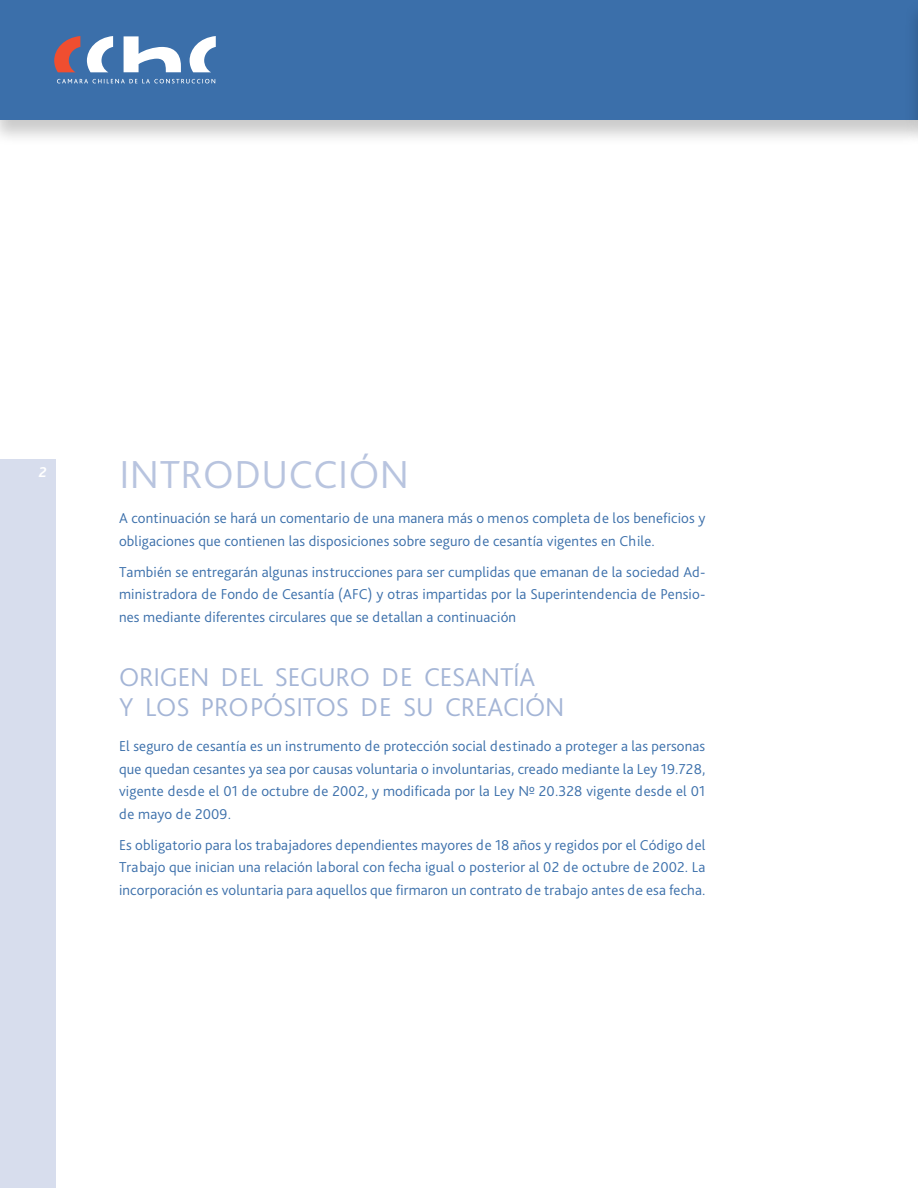
<style>
.page{position:relative;width:918px;height:1188px;background:#fff}
.page>*{position:absolute;margin:0;border:0;box-sizing:border-box;transform-origin:0 0}
.t1{font:300 40.8px "Bliss Pro";color:#b8c4df}
.t2{font:300 27px/30px "Bliss Pro";letter-spacing:-.01em;color:#a4b5d6}
.t3{font:300 15px/22.5px "Bliss Pro";letter-spacing:.01em;color:#3b6faa;text-align:justify}
.t4{font:italic 700 15px "Bliss Pro";color:#fff}
</style>
<div class="page">
<div style="left:0;top:459px;width:56px;height:729px;background:#d7dded"></div>
<div style="left:0;top:0;width:918px;height:146px;background:#000;opacity:.21"></div>
<div style="left:0;top:0;width:918px;height:119px;background:#3b6faa"></div>
<svg style="left:124px;top:36px;width:57px;height:36px"></svg>
<svg style="left:190px;top:36px;width:26px;height:36px"></svg>
<svg style="left:87px;top:36px;width:26px;height:36px"></svg>
<svg style="left:54px;top:36px;width:26px;height:36px"></svg>
<svg style="left:57px;top:79px;width:158px;height:4px"></svg>
<div style="left:903px;top:0;width:15px;height:146px;background:#000;opacity:.21"></div>
<p class="t4" style="left:39px;top:463px;width:10px">2</p>
<h1 class="t1" style="left:119px;top:449px;width:291px">I ntroducción</h1>
<p class="t3" style="left:119px;top:507px;width:588px">A continuación se hará un comentario de una manera más o menos completa de los beneficios y obligaciones que contienen las disposiciones sobre seguro de cesantía vigentes en Chile.</p>
<p class="t3" style="left:119px;top:560px;width:588px">También se entregarán algunas instrucciones para ser cumplidas que emanan de la sociedad Ad&shy;ministradora de Fondo de Cesantía (AFC) y otras impartidas por la Superintendencia de Pensio&shy;nes mediante diferentes circulares que se detallan a continuación</p>
<h2 class="t2" style="left:119px;top:661px;width:447px">Origen del Seguro de Cesantía<br>y los propósitos de su creación</h2>
<p class="t3" style="left:119px;top:734px;width:588px">El seguro de cesantía es un instrumento de protección social destinado a proteger a las personas que quedan cesantes ya sea por causas voluntaria o involuntarias, creado mediante la Ley 19.728, vigente desde el 01 de octubre de 2002, y modificada por la Ley Nº 20.328 vigente desde el 01 de mayo de 2009.</p>
<p class="t3" style="left:119px;top:833px;width:588px">Es obligatorio para los trabajadores dependientes mayores de 18 años y regidos por el Código del Trabajo que inician una relación laboral con fecha igual o posterior al 02 de octubre de 2002. La incorporación es voluntaria para aquellos que firmaron un contrato de trabajo antes de esa fecha.</p>
</div>
